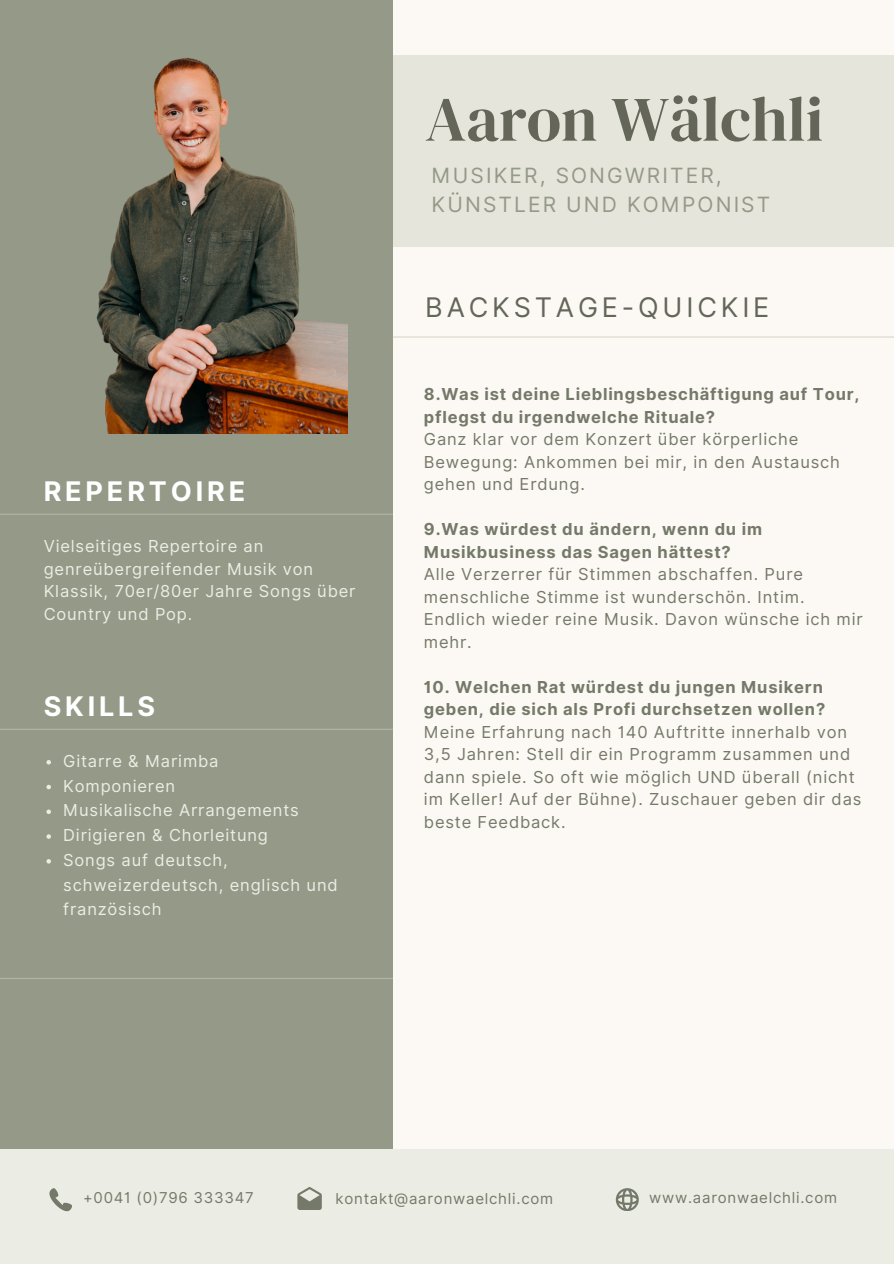
<style>
.page{position:relative;width:894px;height:1264px;background:#fff}
.page>*{position:absolute;margin:0;border:0;box-sizing:border-box;transform-origin:0 0}
.t1{font:63px "DM Serif Display";color:#636659}
.t2{font:27px "Inter";letter-spacing:.14em;color:#636659}
.t3{font:700 27px "Inter";letter-spacing:.14em;color:#fff}
.t4{font:21px/29.2px "Inter";letter-spacing:.1em;color:#959987}
.t5{font:16.5px/22.5px "Inter";letter-spacing:.05em;color:#757969}
.t6{font:16.5px/22.5px "Inter";letter-spacing:.05em;color:#ebede5}
.t7{font:700 16.5px/22.5px "Inter";letter-spacing:.05em;color:#757969}
.t8{font:15px "Inter";letter-spacing:.05em;color:#757969}
</style>
<div class="page">
<div style="left:0;top:0;width:893px;height:1263px;background:#fcf9f4"></div>
<div style="left:0;top:56px;width:893px;height:191px;background:#e5e5dc"></div>
<div style="left:0;top:0;width:393px;height:1263px;background:#959987"></div>
<hr style="left:0;top:513px;width:393px;height:2px;background:#b2b6a4">
<hr style="left:0;top:728px;width:393px;height:2px;background:#b2b6a4">
<hr style="left:393px;top:336px;width:500px;height:1px;background:#dbd5cb">
<img style="left:96px;top:58px;width:251px;height:376px">
<div style="left:0;top:1149px;width:893px;height:114px;background:#ebede5"></div>
<hr style="left:0;top:977px;width:393px;height:2px;background:#b2b6a4">
<svg style="left:46px;top:760px;width:5px;height:4px"></svg>
<svg style="left:46px;top:784px;width:5px;height:5px"></svg>
<svg style="left:46px;top:809px;width:5px;height:5px"></svg>
<svg style="left:46px;top:834px;width:5px;height:4px"></svg>
<svg style="left:46px;top:859px;width:5px;height:4px"></svg>
<svg style="left:297px;top:1186px;width:25px;height:23px"></svg>
<svg style="left:615px;top:1188px;width:23px;height:22px"></svg>
<svg style="left:49px;top:1188px;width:23px;height:23px"></svg>
<p class="t1" style="left:425px;top:75px;width:399px">Aaron Wälchli</p>
<p class="t4" style="left:431px;top:161px;width:340px">MUSIKER, SONGWRITER,<br>KÜNSTLER UND KOMPONIST</p>
<h2 class="t3" style="left:44px;top:475px;width:203px">REPERTOIRE</h2>
<h2 class="t6" style="left:44px;top:534px;width:313px">Vielseitiges Repertoire an genreübergreifender Musik von<br>Klassik, 70er/80er Jahre Songs über<br>Country und Pop.</h2>
<p class="t3" style="left:44px;top:690px;width:113px">SKILLS</p>
<p class="t6" style="left:63px;top:749px;width:157px">Gitarre &amp; Marimba</p>
<p class="t6" style="left:63px;top:774px;width:113px">Komponieren</p>
<p class="t6" style="left:63px;top:799px;width:237px">Musikalische Arrangements</p>
<p class="t6" style="left:63px;top:823px;width:206px">Dirigieren &amp; Chorleitung</p>
<p class="t6" style="left:63px;top:847px;width:276px;line-height:24.8px">Songs auf deutsch, schweizerdeutsch, englisch und französisch</p>
<p class="t2" style="left:425px;top:291px;width:345px">BACKSTAGE-QUICKIE</p>
<h1 class="t7" style="left:424px;top:383px;width:437px">8.Was ist deine Lieblingsbeschäftigung auf Tour, pflegst du irgendwelche Rituale?</h1>
<h4 class="t5" style="left:424px;top:428px;width:417px">Ganz klar vor dem Konzert über körperliche<br>Bewegung: Ankommen bei mir, in den Austausch gehen und Erdung.</h4>
<h3 class="t7" style="left:424px;top:518px;width:339px">9.Was würdest du ändern, wenn du im<br>Musikbusiness das Sagen hättest?</h3>
<p class="t5" style="left:424px;top:563px;width:440px">Alle Verzerrer für Stimmen abschaffen. Pure menschliche Stimme ist wunderschön. Intim.<br>Endlich wieder reine Musik. Davon wünsche ich mir mehr.</p>
<p class="t7" style="left:424px;top:675px;width:403px">10. Welchen Rat würdest du jungen Musikern geben, die sich als Profi durchsetzen wollen?</p>
<p class="t5" style="left:424px;top:720px;width:439px">Meine Erfahrung nach 140 Auftritte innerhalb von 3,5 Jahren: Stell dir ein Programm zusammen und dann spiele. So oft wie möglich UND überall (nicht im Keller! Auf der Bühne). Zuschauer geben dir das beste Feedback.</p>
<p class="t8" style="left:83px;top:1188px;width:172px">+0041 (0)796 333347</p>
<p class="t8" style="left:335px;top:1189px;width:219px">kontakt@aaronwaelchli.com</p>
<p class="t8" style="left:649px;top:1188px;width:189px">www.aaronwaelchli.com</p>
</div>
